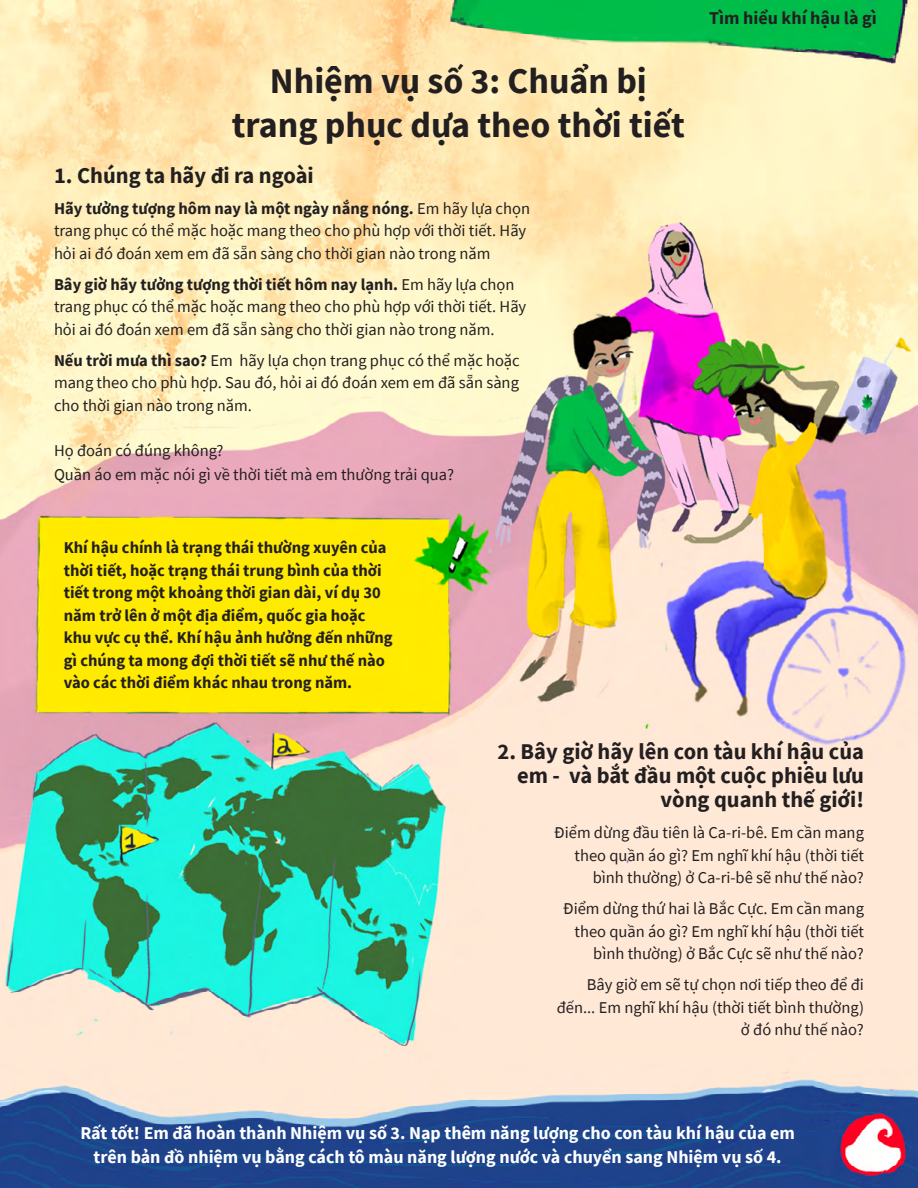
<style>
.page{position:relative;width:918px;height:1188px;background:#fff}
.page>*{position:absolute;margin:0;border:0;box-sizing:border-box;transform-origin:0 0}
.title_intro{font:700 36px/43.2px "Source Sans Pro";color:#231f20;text-align:center}
.text_bold{font:700 22.5px/24px "Source Sans Pro";color:#231f20;text-align:right}
.text_bold-2{font:700 18px/24px "Source Sans Pro";color:#fff;text-align:center}
.text_bold-3{font:700 18px "Source Sans Pro";color:#231f20}
.text_bold-4{font:16.5px/22.5px "Source Sans Pro";color:#231f20;text-align:right}
.text_bold-5{font:700 16.5px/22.5px "Source Sans Pro";color:#231f20}
.s1{font-weight:700}
</style>
<div class="page">
<img style="left:0;top:0;width:918px;height:1188px">
<p class="title_intro" style="left:232px;top:59px;width:455px">Nhiệm vụ số 3: Chuẩn bị trang phục dựa theo thời tiết</p>
<p class="text_bold" style="left:54px;top:163px;width:261px">1. Chúng ta hãy đi ra ngoài</p>
<p class="text_bold-4" style="left:54px;top:197px;width:478px;text-align:left"><span class="s1">Hãy tưởng tượng hôm nay là một ngày nắng nóng.</span> Em hãy lựa chọn trang phục có thể mặc hoặc mang theo cho phù hợp với thời tiết. Hãy hỏi ai đó đoán xem em đã sẵn sàng cho thời gian nào trong năm</p>
<p class="text_bold-4" style="left:54px;top:273px;width:474px;text-align:left"><span class="s1">Bây giờ hãy tưởng tượng thời tiết hôm nay lạnh.</span> Em hãy lựa chọn trang phục có thể mặc hoặc mang theo cho phù hợp với thời tiết. Hãy hỏi ai đó đoán xem em đã sẵn sàng cho thời gian nào trong năm.</p>
<p class="text_bold-4" style="left:54px;top:349px;width:467px;text-align:justify"><span class="s1">Nếu trời mưa thì sao?</span> Em hãy lựa chọn trang phục có thể mặc hoặc mang theo cho phù hợp. Sau đó, hỏi ai đó đoán xem em đã sẵn sàng cho thời gian nào trong năm.</p>
<p class="text_bold-4" style="left:54px;top:439px;width:171px">Họ đoán có đúng không?</p>
<p class="text_bold-4" style="left:54px;top:463px;width:402px">Quần áo em mặc nói gì về thời tiết mà em thường trải qua?</p>
<p class="text_bold-5" style="left:64px;top:536px;width:330px">Khí hậu chính là trạng thái thường xuyên của thời tiết, hoặc trạng thái trung bình của thời tiết trong một khoảng thời gian dài, ví dụ 30 năm trở lên ở một địa điểm, quốc gia hoặc khu vực cụ thể. Khí hậu ảnh hưởng đến những gì chúng ta mong đợi thời tiết sẽ như thế nào vào các thời điểm khác nhau trong năm.</p>
<p class="text_bold-3" style="left:709px;top:6px;width:169px">Tìm hiểu khí hậu là gì</p>
<p class="text_bold" style="left:498px;top:740px;width:368px">2. Bây giờ hãy lên con tàu khí hậu của em - và bắt đầu một cuộc phiêu lưu vòng quanh thế giới!</p>
<p class="text_bold-4" style="left:554px;top:822px;width:311px">Điểm dừng đầu tiên là Ca- -r i bê. Em cần mang theo quần áo gì? Em nghĩ khí hậu (thời tiết bình thường ở) Ca- -r i bê sẽ như thế nào?</p>
<p class="text_bold-4" style="left:563px;top:898px;width:302px">Điểm dừng thứ hai là Bắc Cực. Em cần mang theo quần áo gì? Em nghĩ khí hậu (thời tiết bình thường ở) Bắc Cực sẽ như thế nào?</p>
<p class="text_bold-4" style="left:557px;top:974px;width:309px">Bây giờ em sẽ tự chọn nơi tiếp theo để đi đến... Em nghĩ khí hậu (thời tiết bình thường( ở đó như thế nào?</p>
<p class="text_bold-2" style="left:80px;top:1121px;width:716px">Rất tốt! Em đã hoàn thành Nhiệm vụ số 3. Nạp thêm năng lượng cho con tàu khí hậu của em trên bản đồ nhiệm vụ bằng cách tô màu năng lượng nước và chuyển sang Nhiệm vụ số 4.</p>
</div>
